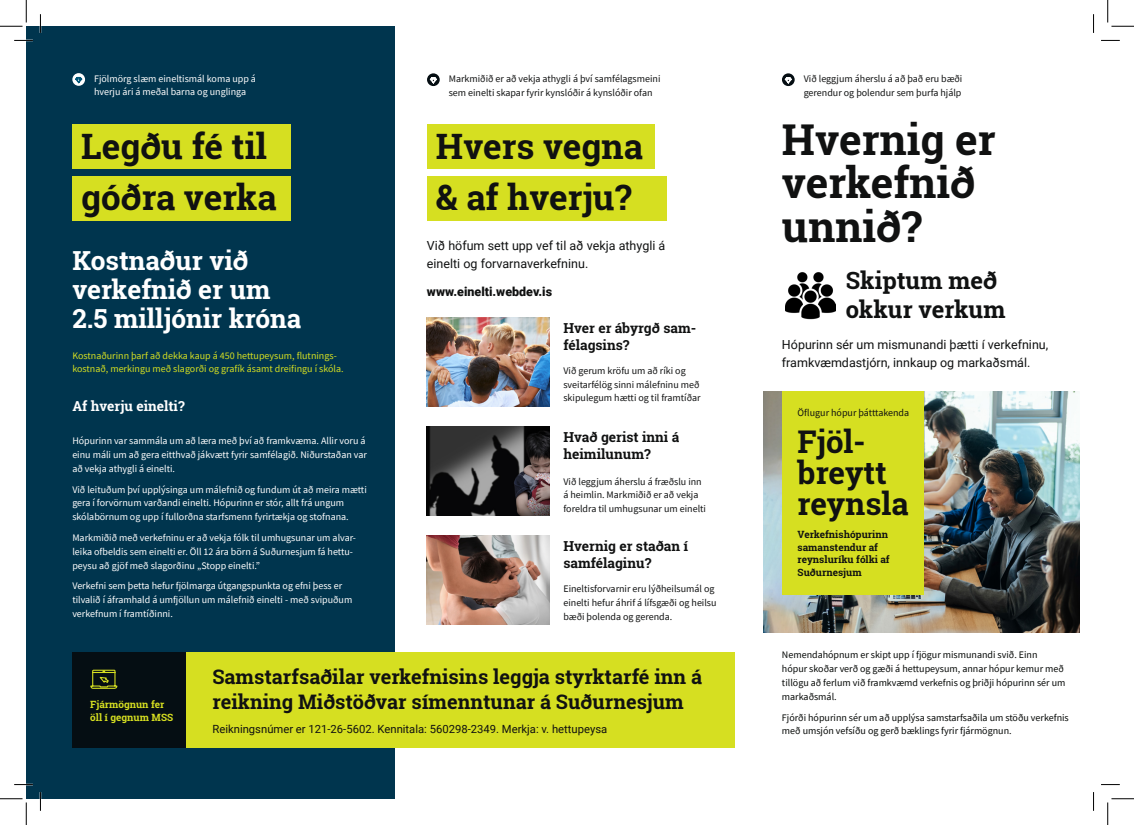
<style>
.page{position:relative;width:1134px;height:825px;background:#fff}
.page>*{position:absolute;margin:0;border:0;box-sizing:border-box;transform-origin:0 0}
._34_Roboto{font:700 42.5px/43.8px "Roboto Slab";color:#101111}
._28_Roboto{font:700 35px "Roboto Slab";color:#101111}
._29_Roboto{font:700 31.25px/31.2px "Roboto Slab";color:#101111}
._21_Roboto{font:700 26.25px/28.8px "Roboto Slab";color:#fff}
._19_Roboto{font:700 23.75px/28.8px "Roboto Slab";color:#101111}
._16_Roboto{font:700 20px/25px "Roboto Slab";color:#101111}
._11_Roboto{font:700 13.75px/17.5px "Roboto Slab";color:#101111}
._11_Roboto-2{font:700 13.75px "Roboto Slab";color:#fff}
._10_Roboto{font:12.5px/17.5px "Roboto";color:#101111}
._10_Roboto-2{font:900 12.5px "Roboto";color:#101111}
._9_Roboto{font:11.25px "Roboto";color:#101111}
._8_Source_Sans_Pro{font:10px/13.8px "Source Sans Pro";color:#fff}
._8_Source_Sans_Pro-2{font:10px/13.8px "Source Sans Pro";color:#101111}
._8_Source_Sans_Pro-3{font:10px/13.8px "Source Sans Pro";color:#050806}
._8_Source_Sans_Pro-4{font:10px/13.8px "Source Sans Pro";color:#d6df21}
._8_Roboto{font:700 10px/12.5px "Roboto Slab";color:#101111}
._8_Roboto-2{font:700 10px/12.5px "Roboto Slab";color:#d6df21}
</style>
<div class="page">
<img style="left:763px;top:391px;width:316px;height:241px">
<div style="left:26px;top:26px;width:369px;height:773px;background:#00354e"></div>
<div style="left:185px;top:652px;width:550px;height:95px;background:#d6df21"></div>
<div style="left:781px;top:391px;width:142px;height:203px;background:#d6df21"></div>
<div style="left:72px;top:652px;width:113px;height:95px;background:#050e13"></div>
<img style="left:427px;top:318px;width:122px;height:88px">
<img style="left:427px;top:536px;width:122px;height:88px">
<img style="left:427px;top:427px;width:122px;height:89px">
<div style="left:72px;top:176px;width:219px;height:44px;background:#d6df21"></div>
<div style="left:427px;top:176px;width:239px;height:44px;background:#d6df21"></div>
<div style="left:72px;top:124px;width:219px;height:45px;background:#d6df21"></div>
<div style="left:427px;top:124px;width:227px;height:45px;background:#d6df21"></div>
<svg style="left:90px;top:669px;width:28px;height:20px"></svg>
<svg style="left:781px;top:73px;width:13px;height:13px"></svg>
<div style="left:427px;top:73px;width:12px;height:13px;background:#050e13;border-radius:50%"></div>
<svg style="left:784px;top:77px;width:7px;height:7px"></svg>
<svg style="left:429px;top:77px;width:8px;height:7px"></svg>
<svg style="left:72px;top:73px;width:13px;height:13px"></svg>
<svg style="left:75px;top:77px;width:7px;height:6px"></svg>
<img style="left:785px;top:272px;width:49px;height:48px">
<svg style="left:14px;top:40px;width:19px;height:1px"></svg>
<svg style="left:1101px;top:40px;width:18px;height:1px"></svg>
<svg style="left:14px;top:784px;width:19px;height:1px"></svg>
<svg style="left:1101px;top:784px;width:18px;height:1px"></svg>
<svg style="left:40px;top:14px;width:1px;height:19px"></svg>
<svg style="left:40px;top:792px;width:1px;height:19px"></svg>
<svg style="left:1093px;top:14px;width:1px;height:19px"></svg>
<svg style="left:1093px;top:792px;width:1px;height:19px"></svg>
<svg style="left:0;top:0;width:27px;height:27px"></svg>
<svg style="left:0;top:798px;width:27px;height:27px"></svg>
<svg style="left:1107px;top:0;width:26px;height:27px"></svg>
<svg style="left:1107px;top:798px;width:26px;height:27px"></svg>
<p class="_8_Source_Sans_Pro" style="left:94px;top:71px;width:163px">Fjölmörg slæm eineltismál koma upp á hverju ári á meðal barna og unglinga</p>
<p class="_8_Source_Sans_Pro-2" style="left:448px;top:72px;width:213px">Markmiðið er að vekja athygli á því samfélagsmeini sem einelti skapar fyrir kynslóðir á kynslóðir ofan</p>
<p class="_28_Roboto" style="left:81px;top:123px;width:187px">Legðu fé til</p>
<p class="_28_Roboto" style="left:436px;top:123px;width:208px">Hvers vegna</p>
<p class="_28_Roboto" style="left:81px;top:174px;width:197px">góðra verka</p>
<p class="_28_Roboto" style="left:436px;top:174px;width:197px">&amp; af hverju?</p>
<p class="_21_Roboto" style="left:72px;top:246px;width:230px">Kostnaður við verkefnið er um<br>2.5 milljónir króna</p>
<p class="_8_Source_Sans_Pro-4" style="left:72px;top:348px;width:273px">Kostnaðurinn þarf að dekka kaup á 450 hettupeysum, flutnings&shy;kostnað, merkingu með slagorði og grafík ásamt dreifingu í skóla.</p>
<p class="_11_Roboto-2" style="left:72px;top:397px;width:114px">Af hverju einelti?</p>
<p class="_8_Source_Sans_Pro" style="left:72px;top:434px;width:296px">Hópurinn var sammála um að læra með því að framkvæma. Allir voru á einu máli um að gera eitthvað jákvætt fyrir samfélagið. Niðurstaðan var að vekja athygli á einelti.</p>
<p class="_8_Source_Sans_Pro" style="left:72px;top:482px;width:296px">Við leituðum því upplýsinga um málefnið og fundum út að meira mætti gera í forvörnum varðandi einelti. Hópurinn er stór, allt frá ungum skólabörnum og upp í fullorðna starfsmenn fyrirtækja og stofnana.</p>
<p class="_8_Source_Sans_Pro" style="left:72px;top:531px;width:285px">Markmiðið með verkefninu er að vekja fólk til umhugsunar um alvar&shy;leika ofbeldis sem einelti er. Öll 12 ára börn á Suðurnesjum fá hettu&shy;peysu að gjöf með slagorðinu „Stopp einelti.”</p>
<p class="_8_Source_Sans_Pro" style="left:72px;top:579px;width:281px">Verkefni sem þetta hefur fjölmarga útgangspunkta og efni þess er tilvalið í áframhald á umfjöllun um málefnið einelti - með svipuðum verkefnum í framtíðinni.</p>
<p class="_10_Roboto" style="left:427px;top:237px;width:240px">Við höfum sett upp vef til að vekja athygli á einelti og forvarnaverkefninu.</p>
<p class="_10_Roboto-2" style="left:427px;top:283px;width:127px">www.einelti.webdev.is</p>
<p class="_11_Roboto" style="left:563px;top:319px;width:134px">Hver er ábyrgð sam&shy;félagsins?</p>
<p class="_8_Source_Sans_Pro-2" style="left:563px;top:364px;width:139px">Við gerum kröfu um að ríki og sveitarfélög sinni málefninu með skipulegum hætti og til framtíðar</p>
<p class="_11_Roboto" style="left:563px;top:428px;width:117px">Hvað gerist inni á heimilunum?</p>
<p class="_8_Source_Sans_Pro-2" style="left:563px;top:474px;width:144px">Við leggjum áherslu á fræðslu inn á heimlin. Markmiðið er að vekja foreldra til umhugsunar um einelti</p>
<p class="_11_Roboto" style="left:563px;top:537px;width:126px">Hvernig er staðan í samfélaginu?</p>
<p class="_8_Source_Sans_Pro-2" style="left:563px;top:582px;width:155px">Eineltisforvarnir eru lýðheilsumál og einelti hefur áhrif á lífsgæði og heilsu bæði þolenda og gerenda.</p>
<p class="_8_Roboto-2" style="left:90px;top:698px;width:84px">Fjármögnun fer öll í gegnum MSS</p>
<p class="_16_Roboto" style="left:212px;top:664px;width:491px">Samstarfsaðilar verkefnisins leggja styrktarfé inn á reikning Miðstöðvar símenntunar á Suðurnesjum</p>
<p class="_9_Roboto" style="left:212px;top:721px;width:396px">Reikningsnúmer er 121-26-5602. Kennitala: 560298-2349. Merkja: v. hettupeysa</p>
<p class="_8_Source_Sans_Pro-2" style="left:803px;top:72px;width:160px">Við leggjum áherslu á að það eru bæði gerendur og þolendur sem þurfa hjálp</p>
<p class="_34_Roboto" style="left:781px;top:117px;width:215px">Hvernig er verkefnið unnið?</p>
<p class="_19_Roboto" style="left:845px;top:266px;width:161px">Skiptum með okkur verkum</p>
<p class="_10_Roboto" style="left:781px;top:336px;width:268px">Hópurinn sér um mismunandi þætti í verkefninu, framkvæmdastjórn, innkaup og markaðsmál.</p>
<p class="_8_Source_Sans_Pro-2" style="left:797px;top:406px;width:113px">Öflugur hópur þátttakenda</p>
<p class="_29_Roboto" style="left:797px;top:425px;width:112px">Fjöl&shy;breytt reynsla</p>
<p class="_8_Roboto" style="left:797px;top:528px;width:93px">Verkefnishópurinn samanstendur af reynsluríku fólki af<br>Suðurnesjum</p>
<p class="_8_Source_Sans_Pro-3" style="left:781px;top:648px;width:285px">Nemendahópnum er skipt upp í fjögur mismunandi svið. Einn<br>hópur skoðar verð og gæði á hettupeysum, annar hópur kemur með tillögu að ferlum við framkvæmd verkefnis og þriðji hópurinn sér um markaðsmál.</p>
<p class="_8_Source_Sans_Pro-3" style="left:781px;top:710px;width:288px">Fjórði hópurinn sér um að upplýsa samstarfsaðila um stöðu verkefnis með umsjón vefsíðu og gerð bæklings fyrir fjármögnun.</p>
</div>
